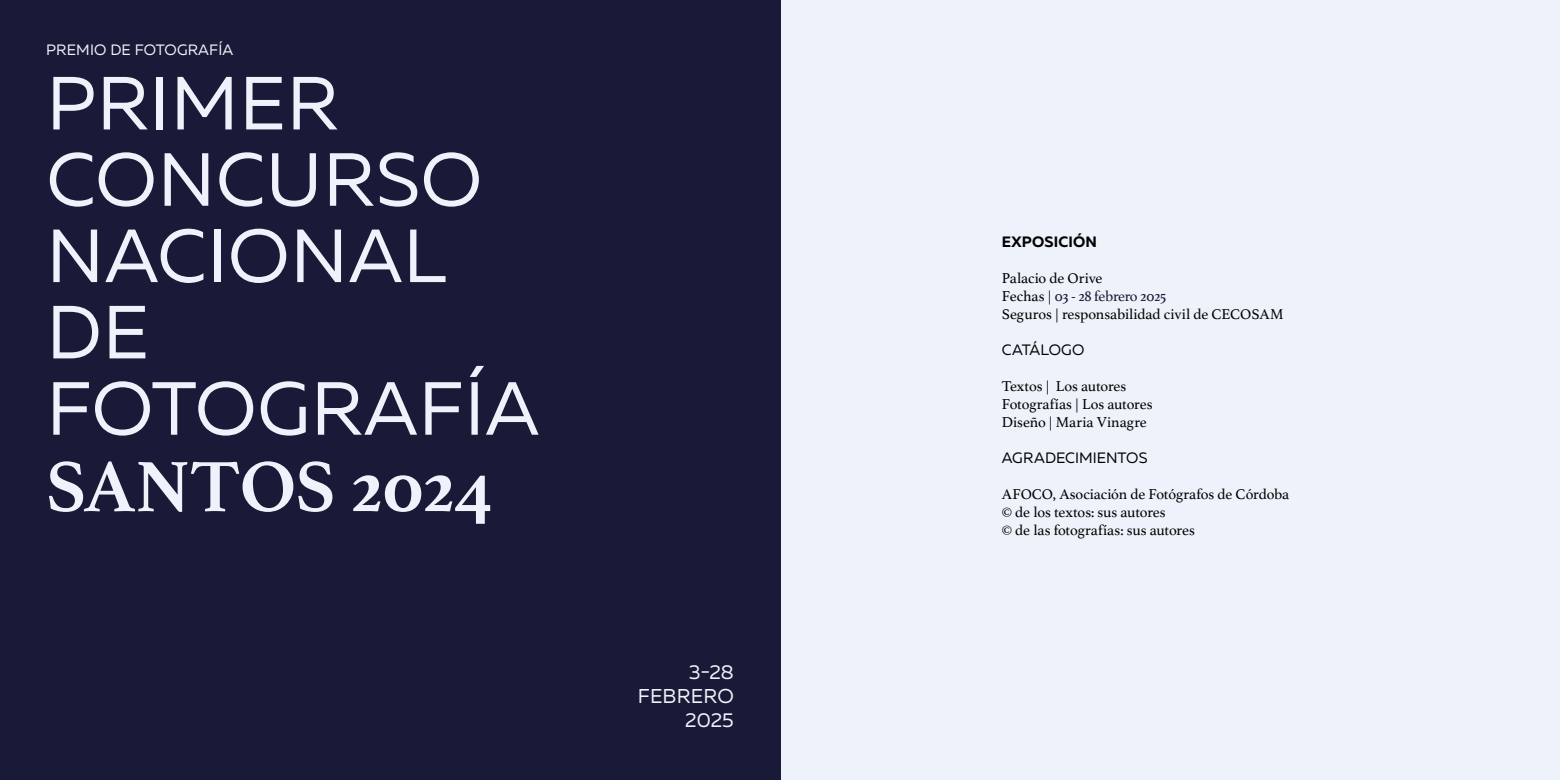
<style>
.page{position:relative;width:1560px;height:780px;background:#fff}
.page>*{position:absolute;margin:0;border:0;box-sizing:border-box;transform-origin:0 0}
.t1{font:75px/76.2px "Muller";letter-spacing:.01em;color:#eef2fa}
.t2{font:700 75px "Athelas";color:#eef2fa}
.t3{font:20px/24px "Muller";letter-spacing:.005em;color:#eef2fa;text-align:right}
.t4{font:15px/18px "Athelas";letter-spacing:-.005em;color:#000}
.t5{font:15px "Muller";color:#000}
.t6{font:15px "Muller";letter-spacing:.01em;color:#eef2fa}
.t7{font:700 15px "Muller";letter-spacing:.01em;color:#000}
.s1{color:#191a37}
</style>
<div class="page">
<div style="left:780px;top:0;width:779px;height:780px;background:#eef2fa"></div>
<div style="left:0;top:0;width:780px;height:780px;background:#191a37"></div>
<p class="t6" style="left:46px;top:41px;width:189px">PREMIO DE FOTOGRAFÍA</p>
<h1 class="t1" style="left:46px;top:64px;width:494px">PRIMER<br>CONCURSO<br>NACIONAL<br>DE<br>FOTOGRAFÍA</h1>
<h1 class="t2" style="left:46px;top:425px;width:448px">SANTOS 2024</h1>
<h2 class="t3" style="left:637px;top:659px;width:98px">3-28<br>FEBRERO<br>2025</h2>
<p class="t7" style="left:1001px;top:232px;width:97px">EXPOSICIÓN</p>
<p class="t4" style="left:1001px;top:268px;width:283px">Palacio de Orive<br>Fechas | <span class="s1">03 - 28 febrero 2025<br></span>Seguros | responsabilidad civil de CECOSAM</p>
<p class="t5" style="left:1001px;top:340px;width:84px">CATÁLOGO</p>
<p class="t4" style="left:1001px;top:376px;width:152px">Textos | Los autores<br>Fotografías | Los autores<br>Diseño | Maria Vinagre</p>
<p class="t5" style="left:1001px;top:448px;width:147px">AGRADECIMIENTOS</p>
<p class="t4" style="left:1001px;top:484px;width:289px">AFOCO, Asociación de Fotógrafos de Córdoba © de los textos: sus autores<br>© de las fotografías: sus autores</p>
</div>
